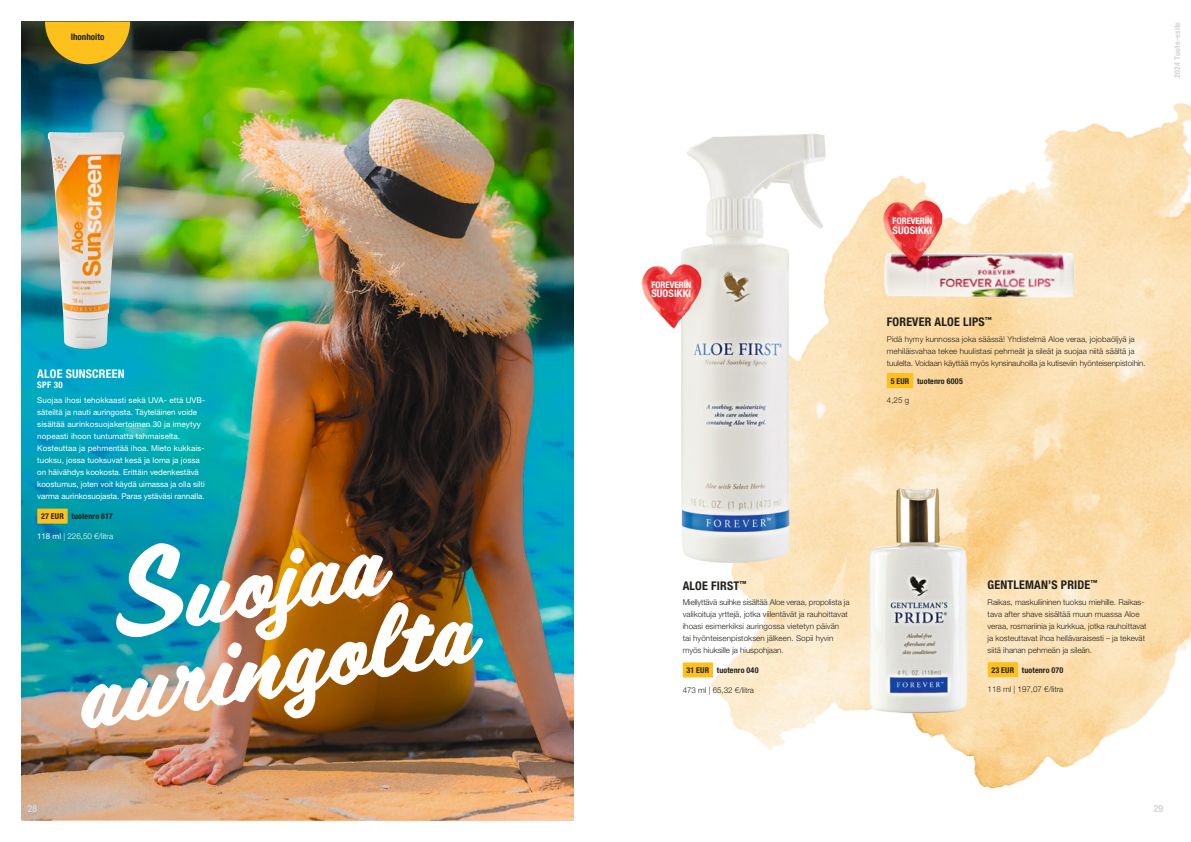
<style>
.page{position:relative;width:1191px;height:842px;background:#fff}
.page>*{position:absolute;margin:0;border:0;box-sizing:border-box;transform-origin:0 0}
.t1{font:106.6px "Scriptorama JF Tradeshow";color:#fff}
.body_title{font:700 condensed 12px "Helvetica Neue LT Std";letter-spacing:.015em;color:#21201c}
.body_title-2{font:700 condensed 12px "Helvetica Neue LT Std";letter-spacing:.015em;color:#fff}
.body_title-3{font:700 condensed 10.4px "Helvetica Neue LT Std";letter-spacing:.015em;color:#fff}
.t2{font:700 condensed 10px "Helvetica Neue LT Std";color:#d5d6d2}
.body_title-4{font:700 condensed 9px "Helvetica Neue LT Std";color:#fff}
.t3{font:700 condensed 9px "Helvetica Neue LT Std";color:#21201c}
.body_copy{font:300 8px/12px "Helvetica Neue LT Std";color:#21201c}
.body_copy-2{font:8px/12px "Helvetica Neue LT Std";letter-spacing:.005em;color:#fff}
.body_copy-3{font:700 condensed 8px "Helvetica Neue LT Std";letter-spacing:.02em;color:#21201c}
.body_copy-4{font:300 8px "Helvetica Neue LT Std";color:#fff}
.t4{font:700 condensed 8px "Helvetica Neue LT Std";letter-spacing:.03em;color:#d5d6d2}
.s1{font-weight:400}
</style>
<div class="page">
<img style="left:682px;top:103px;width:509px;height:686px">
<img style="left:22px;top:22px;width:552px;height:334px">
<img style="left:22px;top:356px;width:552px;height:464px">
<img style="left:681px;top:246px;width:116px;height:340px">
<img style="left:682px;top:126px;width:148px;height:120px">
<div style="left:887px;top:373px;width:26px;height:15px;background:#fec01b"></div>
<div style="left:37px;top:509px;width:31px;height:15px;background:#fec01b"></div>
<img style="left:47px;top:132px;width:78px;height:220px">
<div style="left:682px;top:662px;width:31px;height:15px;background:#fec01b"></div>
<div style="left:987px;top:662px;width:31px;height:15px;background:#fec01b"></div>
<img style="left:869px;top:489px;width:105px;height:225px">
<img style="left:641px;top:261px;width:61px;height:69px">
<img style="left:884px;top:253px;width:190px;height:44px">
<img style="left:881px;top:197px;width:62px;height:69px">
<svg style="left:45px;top:22px;width:85px;height:42px"></svg>
<p class="t3" style="left:71px;top:31px;width:35px">Ihonhoito</p>
<p class="t4" style="left:1172px;top:78px;width:58px;rotate:-90deg">2024 Tuote-esite</p>
<p class="body_title-2" style="left:37px;top:366px;width:89px">ALOE SUNSCREEN</p>
<p class="body_title-4" style="left:37px;top:379px;width:27px">SPF 30</p>
<p class="body_copy-2" style="left:37px;top:394px;width:169px">Suojaa ihosi tehokkaasti sekä UVA- että UVB&shy;säteiltä ja nauti auringosta. Täyteläinen voide sisältää aurinkosuojakertoimen 30 ja imeytyy nopeasti ihoon tuntumatta tahmaiselta.<br>Kosteuttaa ja pehmentää ihoa. Mieto kukkais&shy;tuoksu, jossa tuoksuvat kesä ja loma ja jossa on häivähdys kookosta. Erittäin vedenkestävä koostumus, joten voit käydä uimassa ja olla silti varma aurinkosuojasta. Paras ystäväsi rannalla.</p>
<p class="body_copy-3" style="left:41px;top:511px;width:73px">27 EUR tuotenro 617</p>
<p class="body_copy-4" style="left:37px;top:531px;width:77px"><span class="s1">118 ml</span> | 226,50 €/litra</p>
<p class="t1" style="left:98px;top:528px;width:275px;rotate:-10deg">Suojaa</p>
<p class="t1" style="left:63px;top:617px;width:402px;rotate:-10deg">auringolta</p>
<p class="body_title-4" style="left:651px;top:280px;width:41px">FOREVERIN</p>
<p class="body_title-3" style="left:651px;top:287px;width:41px">SUOSIKKI</p>
<p class="body_title-4" style="left:892px;top:216px;width:41px">FOREVERIN</p>
<p class="body_title-3" style="left:892px;top:224px;width:41px">SUOSIKKI</p>
<p class="body_title" style="left:887px;top:315px;width:106px">FOREVER ALOE LIPS<sup>™</sup></p>
<p class="body_copy" style="left:887px;top:333px;width:260px">Pidä hymy kunnossa joka säässä! Yhdistelmä Aloe veraa, jojobaöljyä ja mehiläisvahaa tekee huulistasi pehmeät ja sileät ja suojaa niitä säältä ja tuulelta. Voidaan käyttää myös kynsinauhoilla ja kutiseviin hyönteisenpistoihin.</p>
<p class="body_copy-3" style="left:890px;top:376px;width:74px">5 EUR tuotenro 6005</p>
<p class="body_copy" style="left:887px;top:394px;width:24px">4,25 g</p>
<p class="body_title" style="left:682px;top:578px;width:65px">ALOE FIRST<sup>™</sup></p>
<p class="body_copy" style="left:682px;top:596px;width:168px">Miellyttävä suihke sisältää Aloe veraa, propolista ja valikoituja yrttejä, jotka viilentävät ja rauhoittavat ihoasi esimerkiksi auringossa vietetyn päivän<br>tai hyönteisenpistoksen jälkeen. Sopii hyvin myös hiuksille ja hiuspohjaan.</p>
<p class="body_copy-3" style="left:686px;top:665px;width:73px">31 EUR tuotenro 040</p>
<p class="body_copy" style="left:682px;top:684px;width:73px">473 ml | 65,32 €/litra</p>
<p class="body_title" style="left:987px;top:578px;width:111px">GENTLEMAN’S PRIDE<sup>™</sup></p>
<p class="body_copy" style="left:987px;top:596px;width:160px">Raikas, maskuliininen tuoksu miehille. Raikas&shy;tava after shave sisältää muun muassa Aloe veraa, rosmariinia ja kurkkua, jotka rauhoittavat ja kosteuttavat ihoa hellävaraisesti – ja tekevät siitä ihanan pehmeän ja sileän.</p>
<p class="body_copy-3" style="left:991px;top:665px;width:73px">23 EUR tuotenro 070</p>
<p class="body_copy" style="left:987px;top:683px;width:77px">118 ml | 197,07 €/litra</p>
<p class="t2" style="left:28px;top:802px;width:11px">28</p>
<p class="t2" style="left:1153px;top:802px;width:11px">29</p>
</div>
